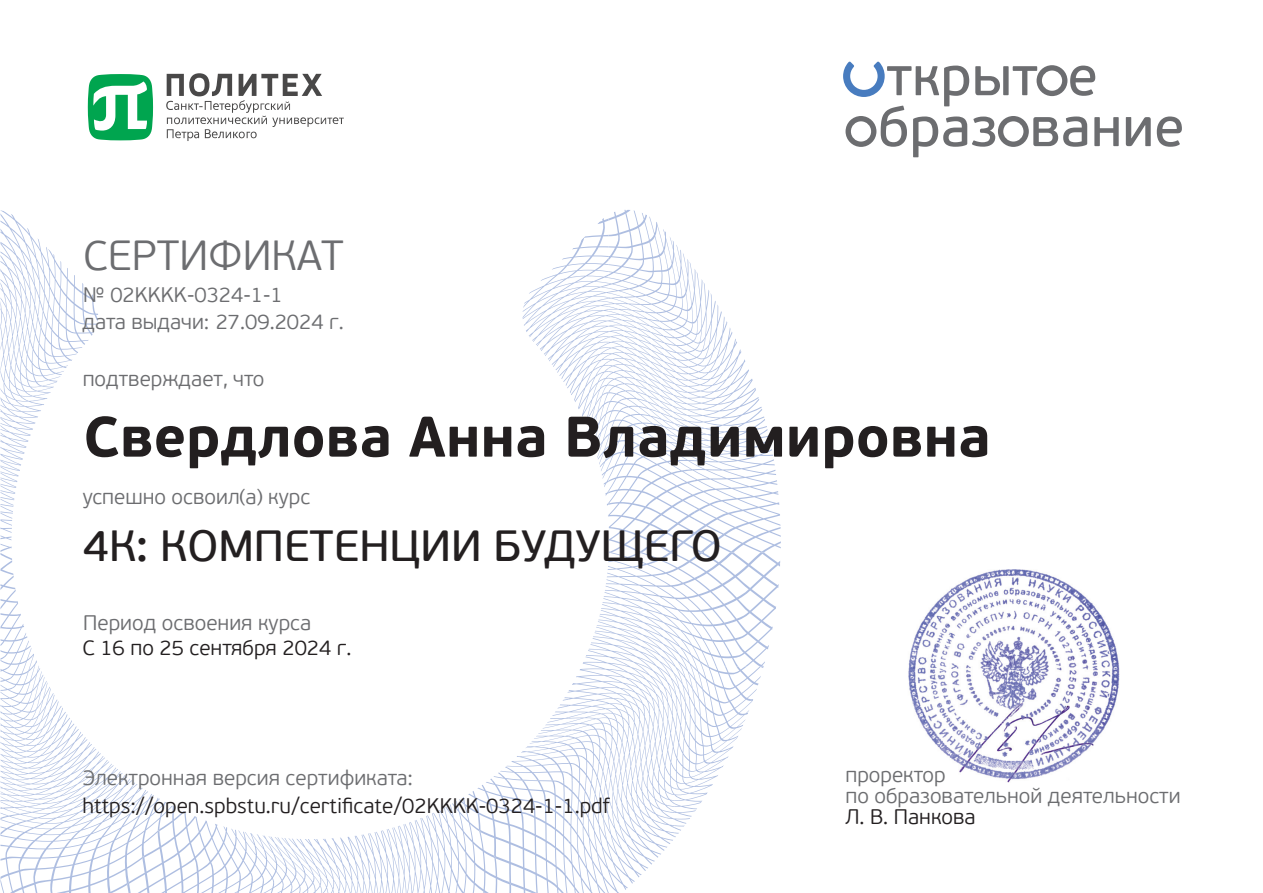
<style>
.page{position:relative;width:1263px;height:893px;background:#fff}
.page>*{position:absolute;margin:0;border:0;box-sizing:border-box;transform-origin:0 0}
.t1{font:700 57px "PF Beau Sans Pro";color:#231f20}
.t2{font:43.5px "PF Beau Sans Pro Bbook";color:#231f20}
.t3{font:300 42px "PF Beau Sans Pro";color:#6c6d70}
.t4{font:300 21px/21px "PF Beau Sans Pro";color:#6c6d70}
.t5{font:300 21px "PF Beau Sans Pro";color:#231f20}
</style>
<div class="page">
<svg style="left:524px;top:210px;width:245px;height:342px"></svg>
<svg style="left:0;top:210px;width:98px;height:342px"></svg>
<svg style="left:0;top:553px;width:160px;height:340px"></svg>
<svg style="left:127px;top:799px;width:336px;height:94px"></svg>
<svg style="left:463px;top:552px;width:317px;height:341px"></svg>
<svg style="left:490px;top:666px;width:274px;height:227px"></svg>
<svg style="left:843px;top:62px;width:276px;height:95px"></svg>
<svg style="left:1126px;top:117px;width:25px;height:29px"></svg>
<svg style="left:1157px;top:116px;width:25px;height:31px"></svg>
<svg style="left:166px;top:73px;width:178px;height:68px"></svg>
<svg style="left:88px;top:74px;width:65px;height:66px"></svg>
<img style="left:908px;top:570px;width:212px;height:213px">
<h3 class="t3" style="left:83px;top:231px;width:262px">СЕРТИФИКАТ</h3>
<p class="t4" style="left:83px;top:284px;width:201px">№ 02KKKK-0324-1-1</p>
<p class="t4" style="left:82px;top:312px;width:263px">дата выдачи: 27.09.2024 г.</p>
<p class="t4" style="left:83px;top:368px;width:183px">подтверждает, что</p>
<h1 class="t1" style="left:83px;top:401px;width:909px">Свердлова Анна Владимировна</h1>
<p class="t4" style="left:83px;top:487px;width:229px">успешно освоил(а) курс</p>
<h2 class="t2" style="left:83px;top:521px;width:640px">4К: КОМПЕТЕНЦИИ БУДУЩЕГО</h2>
<p class="t4" style="left:83px;top:612px;width:230px">Период освоения курса</p>
<p class="t5" style="left:82px;top:636px;width:270px">С 16 по 25 сентября 2024 г.</p>
<p class="t4" style="left:83px;top:768px;width:332px">Электронная версия сертификата:</p>
<p class="t5" style="left:82px;top:794px;width:529px">https://open.spbstu.ru/certificate/02KKKK-0324-1-1.pdf</p>
<p class="t4" style="left:845px;top:764px;width:337px">проректор<br>по образовательной деятельности</p>
<p class="t5" style="left:845px;top:805px;width:132px">Л. В. Панкова</p>
</div>
